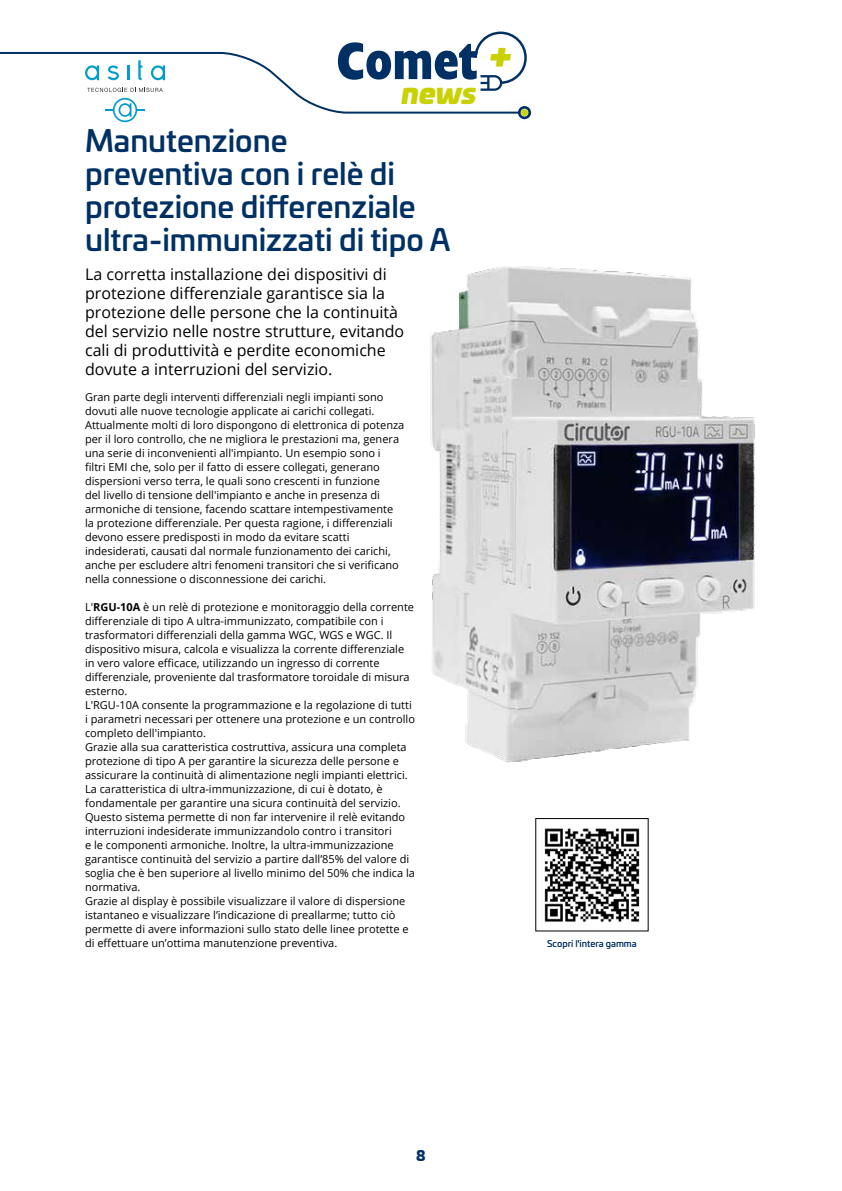
<style>
.page{position:relative;width:842px;height:1191px;background:#fff}
.page>*{position:absolute;margin:0;border:0;box-sizing:border-box;transform-origin:0 0}
.t1{font:italic 37.5px "Univia Pro Ultra";color:#c9d200}
.t2{font:500 30px/33px "Univia Pro";color:#003064}
.t3{font:italic 28.3px "Univia Pro Ultra";color:#c9d200}
.t4{font:16px/19px "Open Sans";color:#000}
.t5{font:900 14px "Univia Pro";color:#003064}
.t6{font:11px/14px "Open Sans";color:#000}
.t7{font:500 9px "Univia Pro";color:#003064}
.s1{font-weight:700}
</style>
<div class="page">
<div style="left:505px;top:94px;width:33px;height:33px;background:#000;opacity:.16"></div>
<svg style="left:0;top:31px;width:528px;height:91px"></svg>
<img style="left:430px;top:266px;width:325px;height:497px">
<img style="left:544px;top:828px;width:96px;height:94px">
<h3 class="t3" style="left:401px;top:69px;width:77px">news</h3>
<h2 class="t2" style="left:85px;top:122px;width:367px">Manutenzione<br>preventiva con i relè di protezione differenziale ultra-immunizzati di tipo A</h2>
<p class="t4" style="left:85px;top:264px;width:321px">La corretta installazione dei dispositivi di protezione differenziale garantisce sia la protezione delle persone che la continuità del servizio nelle nostre strutture, evitando cali di produttività e perdite economiche dovute a interruzioni del servizio.</p>
<p class="t6" style="left:85px;top:390px;width:321px">Gran parte degli interventi differenziali negli impianti sono dovuti alle nuove tecnologie applicate ai carichi collegati.<br>Attualmente molti di loro dispongono di elettronica di potenza per il loro controllo, che ne migliora le prestazioni ma, genera una serie di inconvenienti all'impianto. Un esempio sono i<br>filtri EMI che, solo per il fatto di essere collegati, generano dispersioni verso terra, le quali sono crescenti in funzione<br>del livello di tensione dell'impianto e anche in presenza di armoniche di tensione, facendo scattare intempestivamente la protezione differenziale. Per questa ragione, i differenziali devono essere predisposti in modo da evitare scatti indesiderati, causati dal normale funzionamento dei carichi, anche per escludere altri fenomeni transitori che si verificano nella connessione o disconnessione dei carichi.</p>
<p class="t6" style="left:85px;top:600px;width:331px">L'<span class="s1">RGU-10A</span> è un relè di protezione e monitoraggio della corrente differenziale di tipo A ultra-immunizzato, compatibile con i trasformatori differenziali della gamma WGC, WGS e WGC. Il dispositivo misura, calcola e visualizza la corrente differenziale in vero valore efficace, utilizzando un ingresso di corrente differenziale, proveniente dal trasformatore toroidale di misura esterno.<br>L'RGU-10A consente la programmazione e la regolazione di tutti i parametri necessari per ottenere una protezione e un controllo completo dell'impianto.<br>Grazie alla sua caratteristica costruttiva, assicura una completa protezione di tipo A per garantire la sicurezza delle persone e assicurare la continuità di alimentazione negli impianti elettrici.<br>La caratteristica di ultra-immunizzazione, di cui è dotato, è fondamentale per garantire una sicura continuità del servizio.<br>Questo sistema permette di non far intervenire il relè evitando interruzioni indesiderate immunizzandolo contro i transitori<br>e le componenti armoniche. Inoltre, la ultra-immunizzazione garantisce continuità del servizio a partire dall’85% del valore di soglia che è ben superiore al livello minimo del 50% che indica la normativa.<br>Grazie al display è possibile visualizzare il valore di dispersione istantaneo e visualizzare l’indicazione di preallarme; tutto ciò permette di avere informazioni sullo stato delle linee protette e di effettuare un’ottima manutenzione preventiva.</p>
<h1 class="t1" style="left:490px;top:23px;width:23px">+</h1>
<p class="t7" style="left:547px;top:937px;width:91px">Scopri l'intera gamma</p>
<p class="t5" style="left:416px;top:1143px;width:11px">8</p>
</div>
